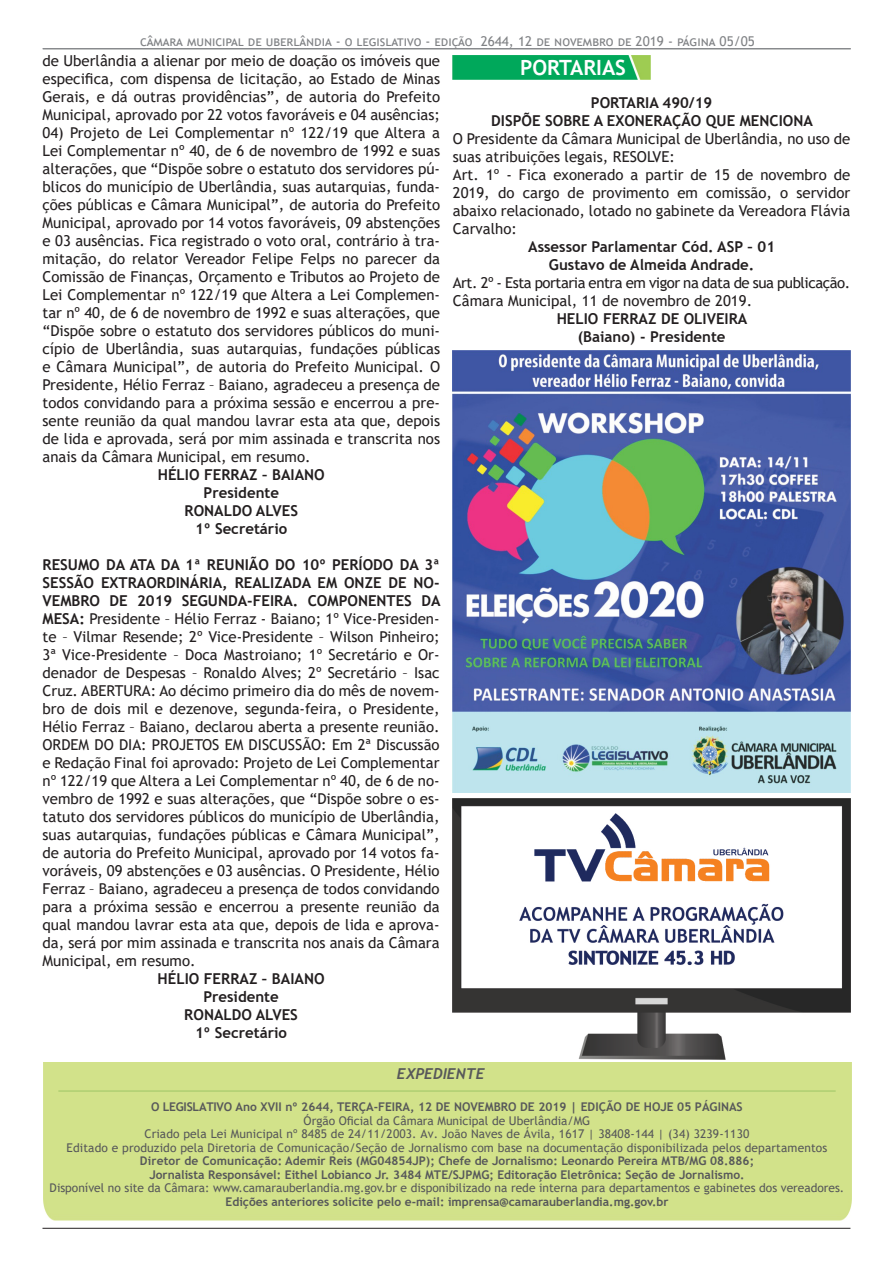
<style>
.page{position:relative;width:893px;height:1263px;background:#fff}
.page>*{position:absolute;margin:0;border:0;box-sizing:border-box;transform-origin:0 0}
.t1{font:700 21px "Trebuchet MS";color:#fff}
.t2{font:15px/18px "Trebuchet MS";color:#231f20;text-align:justify}
.t3{font:700 15px "Trebuchet MS";color:#231f20}
.t4{font:15px "Trebuchet MS";letter-spacing:-.03em;color:#231f20}
.t5{font:italic 700 15px "Trebuchet";color:#57585a}
.t6{font:13.5px "Trebuchet MS";color:#808285}
.t7{font:12px/13.5px "Trebuchet MS";letter-spacing:.01em;color:#57585a;text-align:center}
.t8{font:700 12px "Trebuchet MS";color:#57585a}
.s1{font-weight:700}
</style>
<div class="page">
<hr style="left:42px;top:1228px;width:808px;height:1px;background:#231f20">
<hr style="left:58px;top:1091px;width:778px;height:1px;background:#9ec566">
<hr style="left:43px;top:48px;width:808px;height:1px;background:#808285">
<img style="left:453px;top:55px;width:197px;height:24px">
<img style="left:453px;top:351px;width:398px;height:441px">
<img style="left:453px;top:798px;width:397px;height:262px">
<p class="t6" style="left:140px;top:32px;width:616px">câmara municipal de uberlândia - o legislativo - edição 2644, 12 de novembro de 2019 - página 05/05</p>
<p class="t2" style="left:43px;top:52px;width:399px">de Uberlândia a alienar por meio de doação os imóveis que especifica, com dispensa de licitação, ao Estado de Minas Gerais, e dá outras providências”, de autoria do Prefeito Municipal, aprovado por 22 votos favoráveis e 04 ausências;</p>
<p class="t2" style="left:43px;top:124px;width:399px">04) Projeto de Lei Complementar nº 122/19 que Altera a Lei Complementar nº 40, de 6 de novembro de 1992 e suas alterações, que “Dispõe sobre o estatuto dos servidores pú&shy;blicos do município de Uberlândia, suas autarquias, funda&shy;ções públicas e Câmara Municipal”, de autoria do Prefeito Municipal, aprovado por 14 votos favoráveis, 09 abstenções e 03 ausências. Fica registrado o voto oral, contrário à tra&shy;mitação, do relator Vereador Felipe Felps no parecer da Comissão de Finanças, Orçamento e Tributos ao Projeto de Lei Complementar nº 122/19 que Altera a Lei Complemen&shy;tar nº 40, de 6 de novembro de 1992 e suas alterações, que “Dispõe sobre o estatuto dos servidores públicos do muni&shy;cípio de Uberlândia, suas autarquias, fundações públicas e Câmara Municipal”, de autoria do Prefeito Municipal. O Presidente, Hélio Ferraz – Baiano, agradeceu a presença de todos convidando para a próxima sessão e encerrou a pre&shy;sente reunião da qual mandou lavrar esta ata que, depois de lida e aprovada, será por mim assinada e transcrita nos anais da Câmara Municipal, em resumo.</p>
<p class="t3" style="left:158px;top:466px;width:168px">HÉLIO FERRAZ – BAIANO</p>
<p class="t3" style="left:204px;top:484px;width:77px">Presidente</p>
<p class="t3" style="left:184px;top:502px;width:115px">RONALDO ALVES</p>
<p class="t3" style="left:195px;top:520px;width:94px">1º Secretário</p>
<p class="t2" style="left:43px;top:556px;width:399px"><span class="s1">RESUMO DA ATA DA 1ª REUNIÃO DO 10º PERÍODO DA 3ª SESSÃO EXTRAORDINÁRIA, REALIZADA EM ONZE DE NO-VEMBRO DE 2019 SEGUNDA-FEIRA. COMPONENTES DA MESA:</span> Presidente – Hélio Ferraz - Baiano; 1º Vice-Presiden&shy;te – Vilmar Resende; 2º Vice-Presidente – Wilson Pinheiro; 3ª Vice-Presidente – Doca Mastroiano; 1º Secretário e Or&shy;denador de Despesas – Ronaldo Alves; 2º Secretário – Isac Cruz. ABERTURA: Ao décimo primeiro dia do mês de novem&shy;bro de dois mil e dezenove, segunda-feira, o Presidente, Hélio Ferraz – Baiano, declarou aberta a presente reunião.<br>ORDEM DO DIA: PROJETOS EM DISCUSSÃO: Em 2ª Discussão e Redação Final foi aprovado: Projeto de Lei Complementar nº 122/19 que Altera a Lei Complementar nº 40, de 6 de no&shy;vembro de 1992 e suas alterações, que “Dispõe sobre o es&shy;tatuto dos servidores públicos do município de Uberlândia, suas autarquias, fundações públicas e Câmara Municipal”, de autoria do Prefeito Municipal, aprovado por 14 votos fa&shy;voráveis, 09 abstenções e 03 ausências. O Presidente, Hélio Ferraz – Baiano, agradeceu a presença de todos convidando para a próxima sessão e encerrou a presente reunião da qual mandou lavrar esta ata que, depois de lida e aprova&shy;da, será por mim assinada e transcrita nos anais da Câmara Municipal, em resumo.</p>
<p class="t3" style="left:158px;top:969px;width:168px">HÉLIO FERRAZ – BAIANO</p>
<p class="t3" style="left:203px;top:987px;width:77px">Presidente</p>
<p class="t3" style="left:184px;top:1005px;width:115px">RONALDO ALVES</p>
<p class="t3" style="left:195px;top:1023px;width:94px">1º Secretário</p>
<p class="t1" style="left:520px;top:55px;width:107px">PORTARIAS</p>
<p class="t3" style="left:591px;top:93px;width:123px">PORTARIA 490/19</p>
<p class="t3" style="left:491px;top:111px;width:323px">DISPÕE SOBRE A EXONERAÇÃO QUE MENCIONA</p>
<p class="t2" style="left:453px;top:129px;width:399px">O Presidente da Câmara Municipal de Uberlândia, no uso de suas atribuições legais, RESOLVE:</p>
<p class="t2" style="left:453px;top:165px;width:399px">Art. 1º - Fica exonerado a partir de 15 de novembro de 2019, do cargo de provimento em comissão, o servidor abaixo relacionado, lotado no gabinete da Vereadora Flávia Carvalho:</p>
<p class="t3" style="left:528px;top:237px;width:248px">Assessor Parlamentar Cód. ASP – 01</p>
<p class="t3" style="left:549px;top:255px;width:207px">Gustavo de Almeida Andrade.</p>
<p class="t4" style="left:453px;top:273px;width:399px">Art. 2º - Esta portaria entra em vigor na data de sua publicação.</p>
<p class="t2" style="left:453px;top:291px;width:301px">Câmara Municipal, 11 de novembro de 2019.</p>
<p class="t3" style="left:557px;top:309px;width:192px">HELIO FERRAZ DE OLIVEIRA</p>
<p class="t3" style="left:578px;top:327px;width:149px">(Baiano) - Presidente</p>
<p class="t5" style="left:397px;top:1064px;width:90px">EXPEDIENTE</p>
<p class="t8" style="left:151px;top:1099px;width:593px">O LEGISLATIVO Ano XVII nº 2644, TERÇA-FEIRA, 12 DE NOVEMBRO DE 2019 | EDIÇÃO DE HOJE 05 PÁGINAS</p>
<p class="t7" style="left:304px;top:1113px;width:288px">Órgão Oficial da Câmara Municipal de Uberlândia/MG</p>
<p class="t7" style="left:144px;top:1127px;width:606px">Criado pela Lei Municipal nº 8485 de 24/11/2003. Av. João Naves de Ávila, 1617 | 38408-144 | (34) 3239-1130</p>
<p class="t7" style="left:67px;top:1140px;width:762px">Editado e produzido pela Diretoria de Comunicação/Seção de Jornalismo com base na documentação disponibilizada pelos departamentos</p>
<p class="t8" style="left:140px;top:1153px;width:616px">Diretor de Comunicação: Ademir Reis (MG04854JP); Chefe de Jornalismo: Leonardo Pereira MTB/MG 08.886;</p>
<p class="t8" style="left:149px;top:1167px;width:597px">Jornalista Responsável: Eithel Lobianco Jr. 3484 MTE/SJPMG; Editoração Eletrônica: Seção de Jornalismo.</p>
<p class="t7" style="left:50px;top:1181px;width:796px">Disponível no site da Câmara: www.camarauberlandia.mg.gov.br e disponibilizado na rede interna para departamentos e gabinetes dos vereadores.<br><span class="s1">Edições anteriores solicite pelo e-mail: imprensa@camarauberlandia.mg.gov.br</span></p>
</div>
